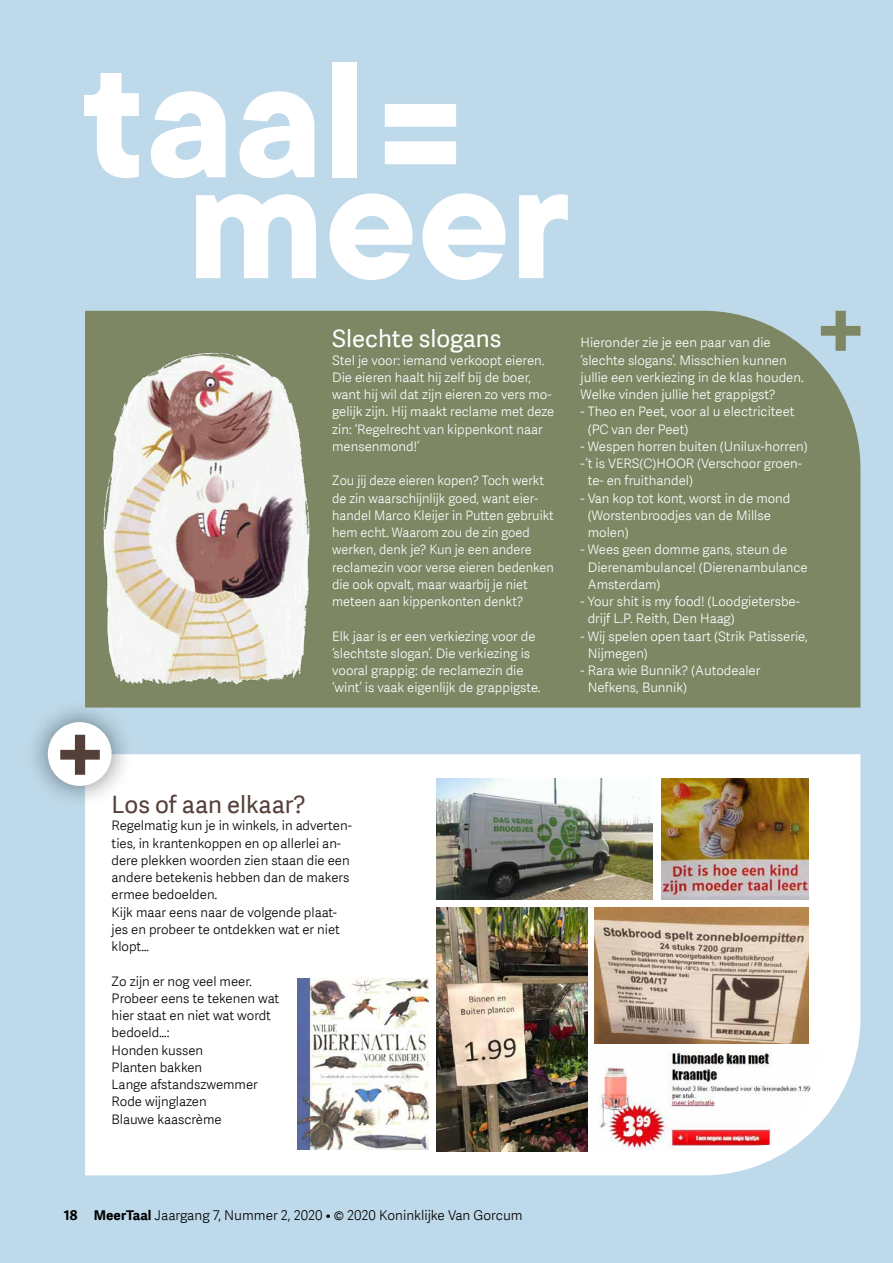
<style>
.page{position:relative;width:893px;height:1263px;background:#bed9e9}
.page>*{position:absolute;margin:0;border:0;box-sizing:border-box;transform-origin:0 0}
.t1{font:700 182.85px "TT Commons";color:#fff}
.t2{font:700 180.45px "TT Commons";color:#fff}
.t3{font:24px "Adelle Sans";color:#554039}
.t4{font:24px "Adelle Sans";color:#fff}
.t5{font:300 13.5px "Adelle Sans";color:#000}
.t6{font:300 13.2px/17.2px "Adelle Sans";color:#fff}
.t7{font:300 13.2px/17.2px "Adelle Sans";color:#000}
.s1{font-weight:700}
</style>
<div class="page">
<div style="left:85px;top:754px;width:775px;height:421px;background:#fff"></div>
<img style="left:587px;top:1051px;width:236px;height:100px">
<div style="left:25px;top:699px;width:110px;height:110px;background:#000;opacity:.5"></div>
<svg style="left:48px;top:722px;width:64px;height:64px;background:#d0d0d1"></svg>
<img style="left:437px;top:778px;width:216px;height:122px">
<img style="left:662px;top:778px;width:147px;height:122px">
<img style="left:437px;top:907px;width:150px;height:244px">
<img style="left:595px;top:907px;width:214px;height:137px">
<img style="left:297px;top:978px;width:131px;height:171px">
<div style="left:85px;top:311px;width:775px;height:396px;background:#7d8764"></div>
<svg style="left:821px;top:311px;width:39px;height:40px"></svg>
<img style="left:85px;top:336px;width:238px;height:360px">
<h1 class="t1" style="left:80px;top:19px;width:384px">taal=</h1>
<h2 class="t2" style="left:187px;top:122px;width:386px">meer</h2>
<h3 class="t4" style="left:332px;top:325px;width:171px">Slechte slogans</h3>
<p class="t6" style="left:332px;top:351px;width:224px">Stel je voor: iemand verkoopt eieren.<br>Die eieren haalt hij zelf bij de boer, want hij wil dat zijn eieren zo vers mo&shy;gelijk zijn. Hij maakt reclame met deze zin: ‘Regelrecht van kippenkont naar mensenmond!’</p>
<p class="t6" style="left:332px;top:472px;width:223px">Zou jij deze eieren kopen? Toch werkt de zin waarschijnlijk goed, want eier&shy;handel Marco Kleijer in Putten gebruikt hem echt. Waarom zou de zin goed werken, denk je? Kun je een andere reclamezin voor verse eieren bedenken die ook opvalt, maar waarbij je niet meteen aan kippenkonten denkt?</p>
<p class="t6" style="left:332px;top:627px;width:210px">Elk jaar is er een verkiezing voor de ‘slechtste slogan’. Die verkiezing is vooral grappig: de reclamezin die ‘wint’ is vaak eigenlijk de grappigste.</p>
<p class="t6" style="left:581px;top:334px;width:225px">Hieronder zie je een paar van die ‘slechte slogans’. Misschien kunnen jullie een verkiezing in de klas houden.<br>Welke vinden jullie het grappigst?</p>
<p class="t6" style="left:588px;top:403px;width:208px;text-indent:-7px">- Theo en Peet, voor al u electriciteet (PC van der Peet)</p>
<p class="t6" style="left:581px;top:438px;width:229px">- Wespen horren buiten (Unilux-horren)</p>
<p class="t6" style="left:588px;top:455px;width:216px;text-indent:-7px">- ’t is VERS(C)HOOR (Verschoor groen&shy;te- en fruithandel)</p>
<p class="t6" style="left:588px;top:489px;width:204px;text-indent:-7px">- Van kop tot kont, worst in de mond (Worstenbroodjes van de Millse molen)</p>
<p class="t6" style="left:588px;top:541px;width:221px;text-indent:-7px">- Wees geen domme gans, steun de<br>Dierenambulance! (Dierenambulance<br>Amsterdam)</p>
<p class="t6" style="left:588px;top:593px;width:214px;text-indent:-7px">- Your shit is my food! (Loodgietersbe&shy;drijf L.P. Reith, Den Haag)</p>
<p class="t6" style="left:588px;top:627px;width:221px;text-indent:-7px">- Wij spelen open taart (Strik Patisserie,<br>Nijmegen)</p>
<p class="t6" style="left:588px;top:662px;width:174px;text-indent:-7px">- Rara wie Bunnik? (Autodealer<br>Nefkens, Bunnik)</p>
<h3 class="t3" style="left:112px;top:791px;width:196px">Los of aan elkaar?</h3>
<p class="t7" style="left:112px;top:817px;width:242px">Regelmatig kun je in winkels, in adverten&shy;ties, in krantenkoppen en op allerlei an&shy;dere plekken woorden zien staan die een andere betekenis hebben dan de makers ermee bedoelden.<br>Kijk maar eens naar de volgende plaat&shy;jes en probeer te ontdekken wat er niet klopt…</p>
<p class="t7" style="left:112px;top:972px;width:169px">Zo zijn er nog veel meer.<br>Probeer eens te tekenen wat hier staat en niet wat wordt bedoeld…:<br>Honden kussen<br>Planten bakken<br>Lange afstandszwemmer<br>Rode wijnglazen<br>Blauwe kaascrème</p>
<p class="t5" style="left:64px;top:1208px;width:460px"><span class="s1">18 MeerTaal</span> Jaargang 7, Nummer 2, 2020 • © 2020 Koninklijke Van Gorcum</p>
</div>
